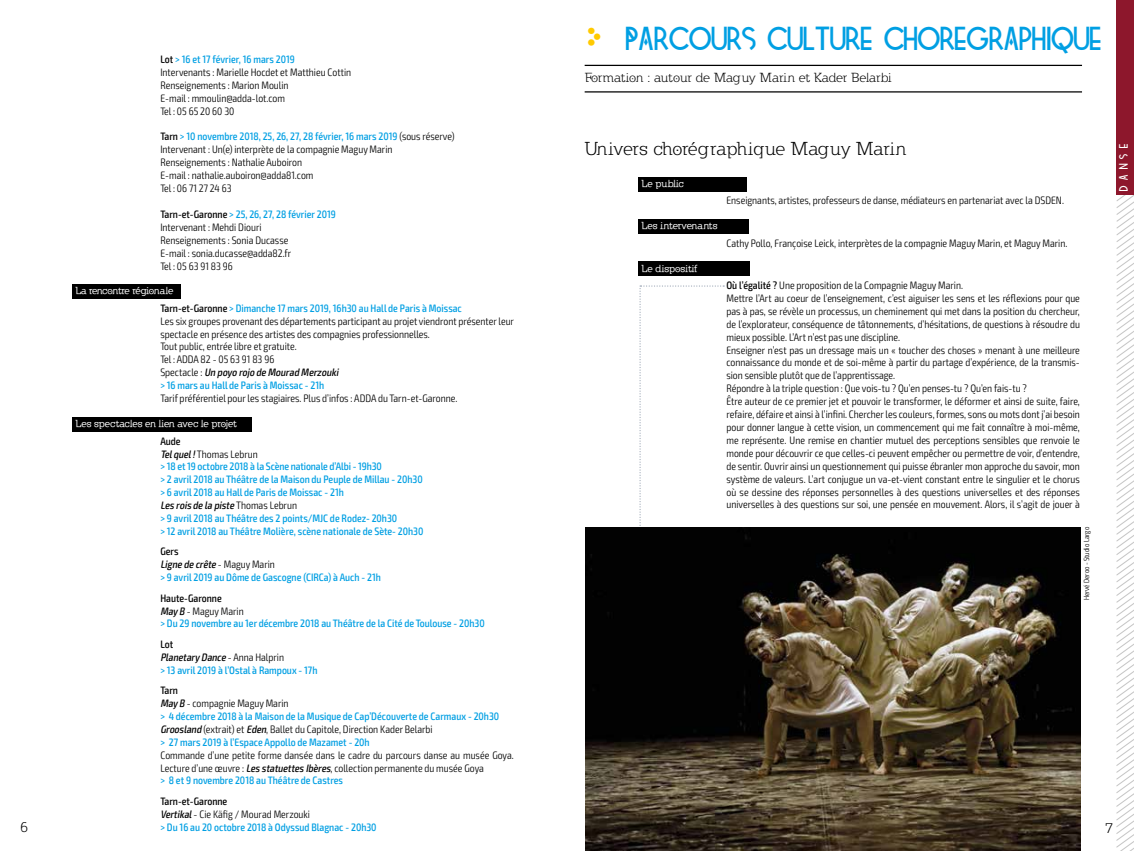
<style>
.page{position:relative;width:1134px;height:851px;background:#fff}
.page>*{position:absolute;margin:0;border:0;box-sizing:border-box;transform-origin:0 0}
.t1{font:33.75px "Tetra";color:#009fe3}
.t2{font:300 20px "Klein Slabserif";color:#000}
.t3{font:300 15px "Klein Slabserif";color:#000}
.t4{font:300 14px "Klein Slabserif";letter-spacing:-.025em;color:#000}
.t5{font:12.5px "Tetra";letter-spacing:.4em;color:#fff}
.t6{font:300 condensed 10.75px/12.9px "Exo 2";color:#000}
.t7{font:500 condensed 10.75px/12.9px "Exo 2";color:#009fe3}
.t8{font:500 10.75px "Klein Slabserif";color:#fff}
.t9{font:500 10.75px "Klein Slabserif";letter-spacing:-.035em;color:#fff}
.t10{font:300 condensed 7.5px "Exo 2";color:#000}
.s1{font-family:"Simple Direction Arrows";font-size:37.5px;color:#ffca00}
.s2{font-weight:500}
.s3{font-weight:500;color:#009fe3}
.s4{font-weight:500;font-style:italic}
.s5{color:#000}
.s6{font-style:italic;color:#000}
.s7{font-weight:300;color:#000}
</style>
<div class="page">
<svg style="left:639px;top:285px;width:85px;height:241px"></svg>
<svg style="left:1116px;top:0;width:18px;height:850px"></svg>
<div style="left:72px;top:284px;width:108px;height:15px;background:#000"></div>
<div style="left:72px;top:417px;width:180px;height:14px;background:#000"></div>
<hr style="left:585px;top:65px;width:497px;height:1px;background:#000">
<hr style="left:585px;top:91px;width:497px;height:1px;background:#000">
<div style="left:638px;top:177px;width:108px;height:14px;background:#000"></div>
<div style="left:638px;top:219px;width:111px;height:15px;background:#000"></div>
<div style="left:638px;top:262px;width:112px;height:14px;background:#000"></div>
<img style="left:586px;top:527px;width:495px;height:323px">
<div style="left:1117px;top:0;width:17px;height:194px;background:#8d172c"></div>
<h1 class="t1" style="left:585px;top:19px;width:519px"><span class="s1">9</span> PARCOURS CULTURE CHOREGRAPHIQUE</h1>
<h3 class="t4" style="left:585px;top:69px;width:308px">Formation : autour de Maguy Marin et Kader Belarbi</h3>
<p class="t6" style="left:160px;top:53px;width:192px"><span class="s2">Lot</span> <span class="s3">&gt; 16 et 17 février, 16 mars 2019<br></span>Intervenants : Marielle Hocdet et Matthieu Cottin<br>Renseignements : Marion Moulin<br>E-mail : mmoulin@adda-lot.com<br>Tel : 05 65 20 60 30</p>
<p class="t6" style="left:160px;top:130px;width:296px"><span class="s2">Tarn</span> <span class="s3">&gt; 10 novembre 2018, 25, 26, 27, 28 février, 16 mars 2019</span> (sous réserve)<br>Intervenant : Un(e) interprète de la compagnie Maguy Marin Renseignements : Nathalie Auboiron<br>E-mail : nathalie.auboiron@adda81.com<br>Tel : 06 71 27 24 63</p>
<p class="t6" style="left:160px;top:208px;width:177px"><span class="s2">Tarn-et-Garonne</span> <span class="s3">&gt; 25, 26, 27, 28 février 2019<br></span>Intervenant : Mehdi Diouri<br>Renseignements : Sonia Ducasse<br>E-mail : sonia.ducasse@adda82.fr<br>Tel : 05 63 91 83 96</p>
<p class="t9" style="left:75px;top:284px;width:100px">La rencontre régionale</p>
<p class="t6" style="left:160px;top:302px;width:355px"><span class="s2">Tarn-et-Garonne</span> <span class="s3">&gt; Dimanche 17 mars 2019, 16h30 au Hall de Paris à Moissac<br></span>Les six groupes provenant des départements participant au projet viendront présenter leur spectacle en présence des artistes des compagnies professionnelles.<br>Tout public, entrée libre et gratuite.<br>Tel : ADDA 82 - 05 63 91 83 96<br>S p e c t a c l e : <span class="s4">Un poyo rojo de Mourad Merzouki<br></span><span class="s3">&gt; 16 mars au Hall de Paris à Moissac - 21h</span></p>
<p class="t6" style="left:160px;top:392px;width:298px">Tarif préférentiel pour les stagiaires. Plus d’infos : ADDA du Tarn-et-Garonne.</p>
<p class="t8" style="left:75px;top:417px;width:163px">Les spectacles en lien avec le projet</p>
<p class="t7" style="left:160px;top:434px;width:265px"><span class="s5">Aude<br></span><span class="s6">Telquel!</span><span class="s7">Thomas Lebrun<br></span>&gt; 18 et 19 octobre 2018 à la Scène nationale d’Albi - 19h30<br>&gt; 2 avril 2018 au Théâtre de la Maison du Peuple de Millau - 20h30 &gt; 6 avril 2018 au Hall de Paris de Moissac - 21h<br><span class="s6">Les rois de la piste</span> <span class="s7">T h o m a s L e b r u n<br></span>&gt; 9 avril 2018 au Théâtre des 2 points/MJC de Rodez- 20h30<br>&gt; 12 avril 2018 au Théâtre Molière, scène nationale de Sète- 20h30</p>
<p class="t7" style="left:160px;top:545px;width:222px"><span class="s5">Gers<br></span><span class="s6">Ligne de crête</span> <span class="s7">- M a g u y M a r i n<br></span>&gt; 9 avril 2019 au Dôme de Gascogne (CIRCa) à Auch - 21h</p>
<p class="t7" style="left:160px;top:591px;width:326px"><span class="s5">Haute-Garonne<br></span><span class="s6">MayB</span> <span class="s7">- Maguy Marin<br></span>&gt; Du 29 novembre au 1er décembre 2018 au Théâtre de la Cité de Toulouse - 20h30</p>
<p class="t7" style="left:160px;top:637px;width:159px"><span class="s5">Lot<br></span><span class="s6">PlanetaryDance</span> <span class="s7">- A n n a H a l p r i n<br></span>&gt; 13 avril 2019 à l’Ostal à Rampoux - 17h</p>
<p class="t7" style="left:160px;top:684px;width:340px"><span class="s5">Tarn<br></span><span class="s6">MayB</span> <span class="s7">- compagnie Maguy Marin<br></span>&gt; 4 décembre 2018 à la Maison de la Musique de Cap’Découverte de Carmaux - 20h30<br><span class="s6">Groosland</span> <span class="s7">(extrait) et</span> <span class="s6">Eden</span><span class="s7">, Ballet du Capitole, Direction Kader Belarbi<br></span>&gt; 27 mars 2019 à l’Espace Appollo de Mazamet - 20h</p>
<p class="t6" style="left:160px;top:748px;width:355px">Commande d’une petite forme dansée dans le cadre du parcours danse au musée Goya.<br>Lecture d’une œuvre : <span class="s4">Les statuettes Ibères</span>, collection permanente du musée Goya<br><span class="s3">&gt; 8 et 9 novembre 2018 au Théâtre de Castres</span></p>
<p class="t7" style="left:160px;top:794px;width:218px"><span class="s5">Tarn-et-Garonne<br></span><span class="s6">Vertikal</span><span class="s7">- Cie Käfig / Mourad Merzouki<br></span>&gt; Du 16 au 20 octobre 2018 à Odyssud Blagnac - 20h30</p>
<h2 class="t2" style="left:585px;top:137px;width:324px">Univers chorégraphique Maguy Marin</h2>
<p class="t5" style="left:1116px;top:191px;width:48px;rotate:-90deg">DANSE</p>
<p class="t8" style="left:641px;top:177px;width:44px">Le public</p>
<p class="t6" style="left:726px;top:194px;width:339px">Enseignants, artistes, professeurs de danse, médiateurs en partenariat avec la DSDEN.</p>
<p class="t8" style="left:641px;top:219px;width:78px">Les intervenants</p>
<p class="t6" style="left:726px;top:237px;width:342px">Cathy Pollo, Françoise Leick, interprètes de la compagnie Maguy Marin, et Maguy Marin.</p>
<p class="t8" style="left:641px;top:262px;width:57px">Le dispositif</p>
<p class="t6" style="left:726px;top:279px;width:355px"><span class="s2">Où l’égalité ?</span> Une proposition de la Compagnie Maguy Marin.<br>Mettre l’Art au coeur de l’enseignement, c’est aiguiser les sens et les réflexions pour que pas à pas, se révèle un processus, un cheminement qui met dans la position du chercheur, de l’explorateur, conséquence de tâtonnements, d’hésitations, de questions à résoudre du mieux possible. L’Art n’est pas une discipline.<br>Enseigner n’est pas un dressage mais un « toucher des choses » menant à une meilleure connaissance du monde et de soi-même à partir du partage d’expérience, de la transmis&shy;sion sensible plutôt que de l’apprentissage.<br>Répondre à la triple question : Que vois-tu ? Qu’en penses-tu ? Qu’en fais-tu ?<br>Être auteur de ce premier jet et pouvoir le transformer, le déformer et ainsi de suite, faire, refaire, défaire et ainsi à l’infini. Chercher les couleurs, formes, sons ou mots dont j’ai besoin pour donner langue à cette vision, un commencement qui me fait connaître à moi-même, me représente. Une remise en chantier mutuel des perceptions sensibles que renvoie le monde pour découvrir ce que celles-ci peuvent empêcher ou permettre de voir, d’entendre, de sentir. Ouvrir ainsi un questionnement qui puisse ébranler mon approche du savoir, mon système de valeurs. L’art conjugue un va-et-vient constant entre le singulier et le chorus où se dessine des réponses personnelles à des questions universelles et des réponses universelles à des questions sur soi, une pensée en mouvement. Alors, il s’agit de jouer à</p>
<p class="t10" style="left:1082px;top:600px;width:75px;rotate:-90deg">Hervé Deroo - Studio Largo</p>
<h3 class="t3" style="left:21px;top:818px;width:9px">6</h3>
<h3 class="t3" style="left:1105px;top:819px;width:9px">7</h3>
</div>
